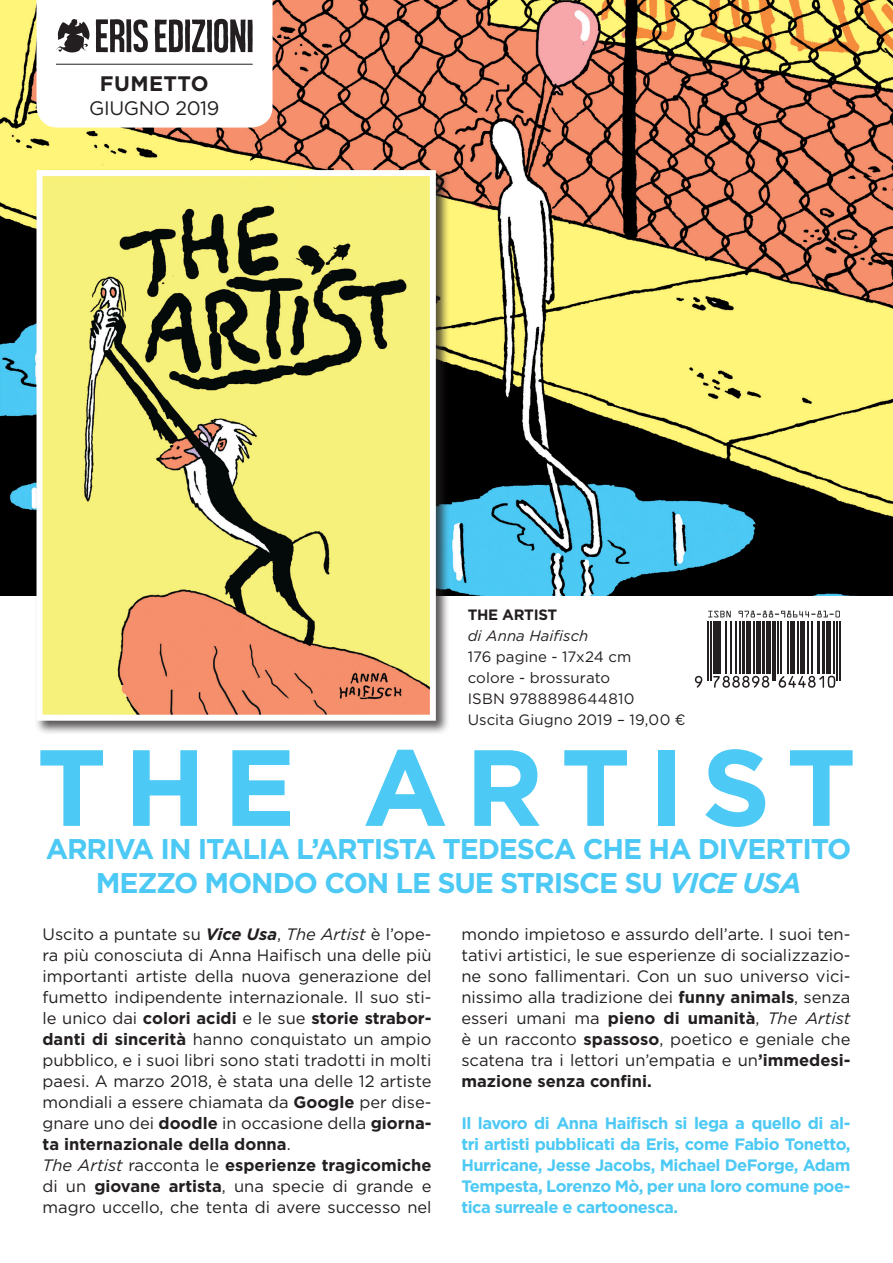
<style>
.page{position:relative;width:893px;height:1263px;background:#fff}
.page>*{position:absolute;margin:0;border:0;box-sizing:border-box;transform-origin:0 0}
.t1{font:700 108px "Gotham";letter-spacing:.16em;color:#4cc9f4}
.t2{font:700 28.5px/34.5px "Gotham";letter-spacing:-.04em;color:#4cc9f4;text-align:center}
.t3{font:700 21px "Gotham";letter-spacing:.02em;color:#231f20}
.t4{font:19.5px "Gotham";letter-spacing:-.02em;color:#231f20}
.t5{font:16.5px/21px "Gotham";color:#231f20;text-align:justify}
.t6{font:700 16.5px/21px "Gotham";letter-spacing:-.03em;color:#4cc9f4;text-align:justify}
.t7{font:15px "Gotham";letter-spacing:.005em;color:#231f20}
.t8{font:italic 15px "Gotham";letter-spacing:.005em;color:#231f20}
.t9{font:700 15px "Gotham";letter-spacing:-.02em;color:#231f20}
.s1{font-style:italic}
.s2{font-weight:700}
.s3{font-weight:700;font-style:italic}
</style>
<div class="page">
<img style="left:0;top:0;width:893px;height:595px">
<div style="left:34px;top:168px;width:416px;height:567px;background:#231f20;opacity:.75"></div>
<img style="left:44px;top:177px;width:385px;height:537px">
<div style="left:37px;top:170px;width:399px;height:551px;border:6px solid #fff"></div>
<svg style="left:37px;top:0;width:236px;height:128px"></svg>
<hr style="left:56px;top:64px;width:197px;height:1px;background:#231f20">
<svg style="left:708px;top:611px;width:23px;height:6px"></svg>
<svg style="left:738px;top:611px;width:102px;height:6px"></svg>
<svg style="left:695px;top:676px;width:7px;height:12px"></svg>
<hr style="left:707px;top:621px;width:2px;height:60px;background:#231f20">
<hr style="left:710px;top:621px;width:1px;height:60px;background:#231f20">
<hr style="left:713px;top:621px;width:4px;height:53px;background:#231f20">
<hr style="left:718px;top:621px;width:3px;height:53px;background:#231f20">
<hr style="left:726px;top:621px;width:1px;height:53px;background:#231f20">
<hr style="left:730px;top:621px;width:1px;height:53px;background:#231f20">
<hr style="left:735px;top:621px;width:2px;height:53px;background:#231f20">
<hr style="left:740px;top:621px;width:1px;height:53px;background:#231f20">
<hr style="left:742px;top:621px;width:3px;height:53px;background:#231f20">
<div style="left:746px;top:621px;width:5px;height:53px;background:#231f20"></div>
<hr style="left:754px;top:621px;width:1px;height:53px;background:#231f20">
<div style="left:756px;top:621px;width:5px;height:53px;background:#231f20"></div>
<svg style="left:713px;top:676px;width:56px;height:12px"></svg>
<hr style="left:762px;top:621px;width:3px;height:53px;background:#231f20">
<hr style="left:766px;top:621px;width:4px;height:53px;background:#231f20">
<hr style="left:772px;top:621px;width:1px;height:60px;background:#231f20">
<hr style="left:775px;top:621px;width:1px;height:60px;background:#231f20">
<hr style="left:777px;top:621px;width:2px;height:53px;background:#231f20">
<hr style="left:780px;top:621px;width:2px;height:53px;background:#231f20">
<hr style="left:787px;top:621px;width:2px;height:53px;background:#231f20">
<hr style="left:790px;top:621px;width:4px;height:53px;background:#231f20">
<hr style="left:797px;top:621px;width:1px;height:53px;background:#231f20">
<hr style="left:800px;top:621px;width:4px;height:53px;background:#231f20">
<hr style="left:807px;top:621px;width:1px;height:53px;background:#231f20">
<hr style="left:811px;top:621px;width:1px;height:53px;background:#231f20">
<hr style="left:817px;top:621px;width:3px;height:53px;background:#231f20">
<hr style="left:822px;top:621px;width:3px;height:53px;background:#231f20">
<svg style="left:779px;top:676px;width:56px;height:12px"></svg>
<hr style="left:827px;top:621px;width:4px;height:53px;background:#231f20">
<hr style="left:834px;top:621px;width:1px;height:53px;background:#231f20">
<hr style="left:836px;top:621px;width:2px;height:60px;background:#231f20">
<hr style="left:839px;top:621px;width:2px;height:60px;background:#231f20">
<p class="t3" style="left:100px;top:70px;width:110px">FUMETTO</p>
<p class="t4" style="left:89px;top:96px;width:132px">GIUGNO 2019</p>
<p class="t9" style="left:468px;top:605px;width:91px">THE ARTIST</p>
<p class="t8" style="left:468px;top:626px;width:122px">di Anna Haifisch</p>
<p class="t7" style="left:468px;top:647px;width:165px">176 pagine - 17x24 cm</p>
<p class="t7" style="left:468px;top:668px;width:144px">colore - brossurato</p>
<p class="t7" style="left:468px;top:689px;width:168px">ISBN 9788898644810</p>
<p class="t7" style="left:468px;top:710px;width:219px">Uscita Giugno 2019 – 19,00 €</p>
<p class="t1" style="left:37px;top:716px;width:821px">THE ARTIST</p>
<p class="t2" style="left:46px;top:831px;width:807px">ARRIVA IN ITALIA L’ARTISTA TEDESCA CHE HA DIVERTITO<br>MEZZO MONDO CON LE SUE STRISCE SU <span class="s1">VICE USA</span></p>
<p class="t5" style="left:461px;top:923px;width:391px">mondo impietoso e assurdo dell’arte. I suoi ten&shy;tativi artistici, le sue esperienze di socializzazio&shy;ne sono fallimentari. Con un suo universo vici&shy;nissimo alla tradizione dei <span class="s2">funny animals</span>, senza esseri umani ma <span class="s2">pieno di umanità</span>, <span class="s1">The Artist </span>è un racconto <span class="s2">spassoso</span>, poetico e geniale che scatena tra i lettori un’empatia e un<span class="s2">’immedesi&shy;mazione senza confini.</span></p>
<p class="t6" style="left:461px;top:1113px;width:391px">Il lavoro di Anna Haifisch si lega a quello di al&shy;tri artisti pubblicati da Eris, come Fabio Tonetto, Hurricane, Jesse Jacobs, Michael DeForge, Adam Tempesta, Lorenzo Mò, per una loro comune poe&shy;tica surreale e cartoonesca.</p>
<p class="t5" style="left:43px;top:923px;width:391px">Uscito a puntate su <span class="s3">Vice Usa</span>, <span class="s1">The Artist</span> è l’ope&shy;ra più conosciuta di Anna Haifisch una delle più importanti artiste della nuova generazione del fumetto indipendente internazionale. Il suo sti&shy;le unico dai <span class="s2">colori acidi</span> e le sue <span class="s2">storie strabor&shy;danti di sincerità</span> hanno conquistato un ampio pubblico, e i suoi libri sono stati tradotti in molti paesi. A marzo 2018, è stata una delle 12 artiste mondiali a essere chiamata da <span class="s2">Google</span> per dise&shy;gnare uno dei <span class="s2">doodle</span> in occasione della <span class="s2">giorna&shy;ta internazionale della donna</span>.</p>
<p class="t5" style="left:43px;top:1154px;width:391px"><span class="s1">The Artist</span> racconta le <span class="s2">esperienze tragicomiche </span>di un <span class="s2">giovane artista</span>, una specie di grande e magro uccello, che tenta di avere successo nel</p>
</div>
